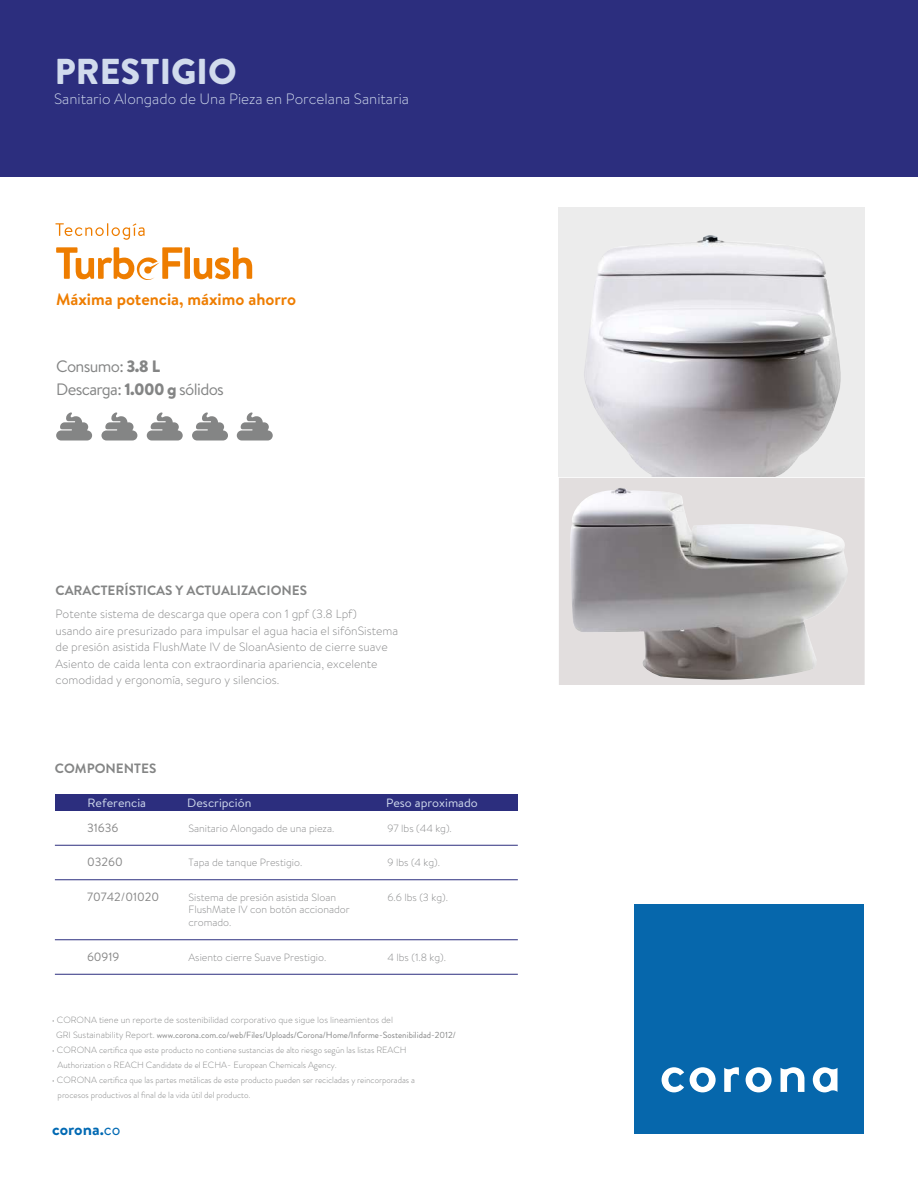
<style>
.page{position:relative;width:918px;height:1188px;background:#fff}
.page>*{position:absolute;margin:0;border:0;box-sizing:border-box;transform-origin:0 0}
.t1{font:900 36px "Brandon Text";color:#d1dbed}
.t2{font:700 18px "Brandon Grotesque";color:#0069b3}
.t3{font:16.5px "Brandon Text";letter-spacing:-.04em;color:#848585}
.t4{font:700 16.5px "Brandon Text";color:#ee7d00}
.t5{font:300 15px "Brandon Text";color:#d1dbed}
.t6{font:700 13.5px "Brandon Grotesque";color:#848585}
.t7{font:300 12px/16.5px "Brandon Text";color:#858687}
.t8{font:12px "Brandon Text";color:#d1dbed}
.t9{font:12px "Brandon Text";color:#868686}
.t10{font:300 10.5px/12.6px "Brandon Text";color:#858687}
.t11{font:300 9px/15px "Brandon Grotesque";color:#858686}
.t12{font:9px "Brandon Grotesque";color:#858686}
.t13{font:300 9px "Brandon Text";color:#858686}
.s1{font-weight:900}
.s2{font-family:"Brandon Grotesque"}
.s3{font-family:"Brandon Text";font-weight:300}
.s4{font-weight:400}
</style>
<div class="page">
<div style="left:634px;top:904px;width:230px;height:230px;background:#0667ac"></div>
<svg style="left:662px;top:1067px;width:22px;height:25px"></svg>
<svg style="left:690px;top:1067px;width:26px;height:25px"></svg>
<svg style="left:746px;top:1067px;width:26px;height:25px"></svg>
<svg style="left:781px;top:1067px;width:23px;height:25px"></svg>
<svg style="left:813px;top:1067px;width:25px;height:25px"></svg>
<svg style="left:724px;top:1067px;width:15px;height:25px"></svg>
<div style="left:0;top:0;width:918px;height:177px;background:#2c2e7e"></div>
<hr style="left:55px;top:939px;width:463px;height:1px;background:#2c2e7e">
<hr style="left:55px;top:879px;width:463px;height:1px;background:#2c2e7e">
<hr style="left:55px;top:974px;width:463px;height:1px;background:#2c2e7e">
<hr style="left:55px;top:845px;width:463px;height:1px;background:#2c2e7e">
<div style="left:55px;top:794px;width:463px;height:17px;background:#2c2e7e"></div>
<svg style="left:55px;top:223px;width:90px;height:17px"></svg>
<div style="left:184px;top:247px;width:6px;height:32px;background:#ee7d00"></div>
<svg style="left:194px;top:247px;width:58px;height:32px"></svg>
<svg style="left:56px;top:247px;width:126px;height:33px"></svg>
<svg style="left:56px;top:412px;width:36px;height:29px"></svg>
<svg style="left:101px;top:412px;width:36px;height:29px"></svg>
<svg style="left:147px;top:412px;width:36px;height:29px"></svg>
<svg style="left:192px;top:412px;width:36px;height:29px"></svg>
<svg style="left:237px;top:412px;width:36px;height:29px"></svg>
<div style="left:558px;top:208px;width:307px;height:270px;background:#ececec"></div>
<img style="left:583px;top:235px;width:262px;height:243px">
<svg style="left:559px;top:478px;width:306px;height:206px;background:#b8b5b6"></svg>
<h1 class="t1" style="left:55px;top:46px;width:183px">PRESTIGIO</h1>
<h3 class="t5" style="left:54px;top:89px;width:357px">Sanitario Alongado de Una Pieza en Porcelana Sanitaria</h3>
<h3 class="t4" style="left:56px;top:288px;width:241px">Máxima potencia, máximo ahorro</h3>
<h3 class="t3" style="left:56px;top:355px;width:105px">Consumo: <span class="s1">3.8 L</span></h3>
<h3 class="t3" style="left:56px;top:378px;width:169px">Descarga: <span class="s1">1.000 g</span> sólidos</h3>
<h3 class="t6" style="left:55px;top:581px;width:253px">CARACTERÍSTICAS Y ACTUALIZACIONES</h3>
<p class="t7" style="left:55px;top:605px;width:344px">Potente sistema de descarga que opera con 1 gpf (3.8 Lpf)<br>usando aire presurizado para impulsar el agua hacia el sifónSistema de presión asistida FlushMate IV de SloanAsiento de cierre suave Asiento de caida lenta con extraordinaria apariencia, excelente comodidad y ergonomía, seguro y silencios.</p>
<h3 class="t6" style="left:55px;top:759px;width:103px">COMPONENTES</h3>
<h3 class="t8" style="left:87px;top:795px;width:60px">Referencia</h3>
<h3 class="t8" style="left:187px;top:795px;width:66px">Descripción</h3>
<h3 class="t8" style="left:386px;top:794px;width:93px">Peso aproximado</h3>
<h3 class="t9" style="left:87px;top:819px;width:33px">31636</h3>
<p class="t10" style="left:189px;top:821px;width:147px">Sanitario Alongado de una pieza.</p>
<p class="t10" style="left:387px;top:821px;width:66px">97 lbs (44 kg).</p>
<h3 class="t9" style="left:87px;top:854px;width:37px">03260</h3>
<p class="t10" style="left:188px;top:856px;width:115px">Tapa de tanque Prestigio.</p>
<p class="t10" style="left:387px;top:856px;width:54px">9 lbs (4 kg).</p>
<h3 class="t9" style="left:87px;top:888px;width:74px">70742/01020</h3>
<p class="t10" style="left:188px;top:890px;width:163px">Sistema de presión asistida Sloan<br>FlushMate IV con botón accionador cromado.</p>
<p class="t10" style="left:387px;top:890px;width:62px">6.6 lbs (3 kg).</p>
<h3 class="t9" style="left:87px;top:948px;width:34px">60919</h3>
<p class="t10" style="left:188px;top:950px;width:139px">Asiento cierre Suave Prestigio.</p>
<p class="t10" style="left:387px;top:950px;width:60px">4 lbs (1.8 kg).</p>
<p class="t13" style="left:52px;top:1014px;width:343px"><span class="s2">•</span> CORONA tiene un reporte de sostenibilidad corporativo que sigue los lineamientos del</p>
<p class="t12" style="left:56px;top:1029px;width:401px"><span class="s3">GRI Sustainability Report.</span> www.corona.com.co/web/Files/Uploads/Corona/Home/Informe-Sostenibilidad-2012/</p>
<p class="t11" style="left:58px;top:1043px;width:351px;text-indent:-6px">• CORONA certifica que este producto no contiene sustancias de alto riesgo según las listas REACH<br>Authorization o REACH Candidate de el ECHA- European Chemicals Agency.</p>
<p class="t11" style="left:58px;top:1073px;width:359px;text-indent:-6px">• CORONA certifica que las partes metálicas de este producto pueden ser recicladas y reincorporadas a procesos productivos al final de la vida útil del producto.</p>
<h2 class="t2" style="left:52px;top:1116px;width:70px">corona.<span class="s4">co</span></h2>
</div>
